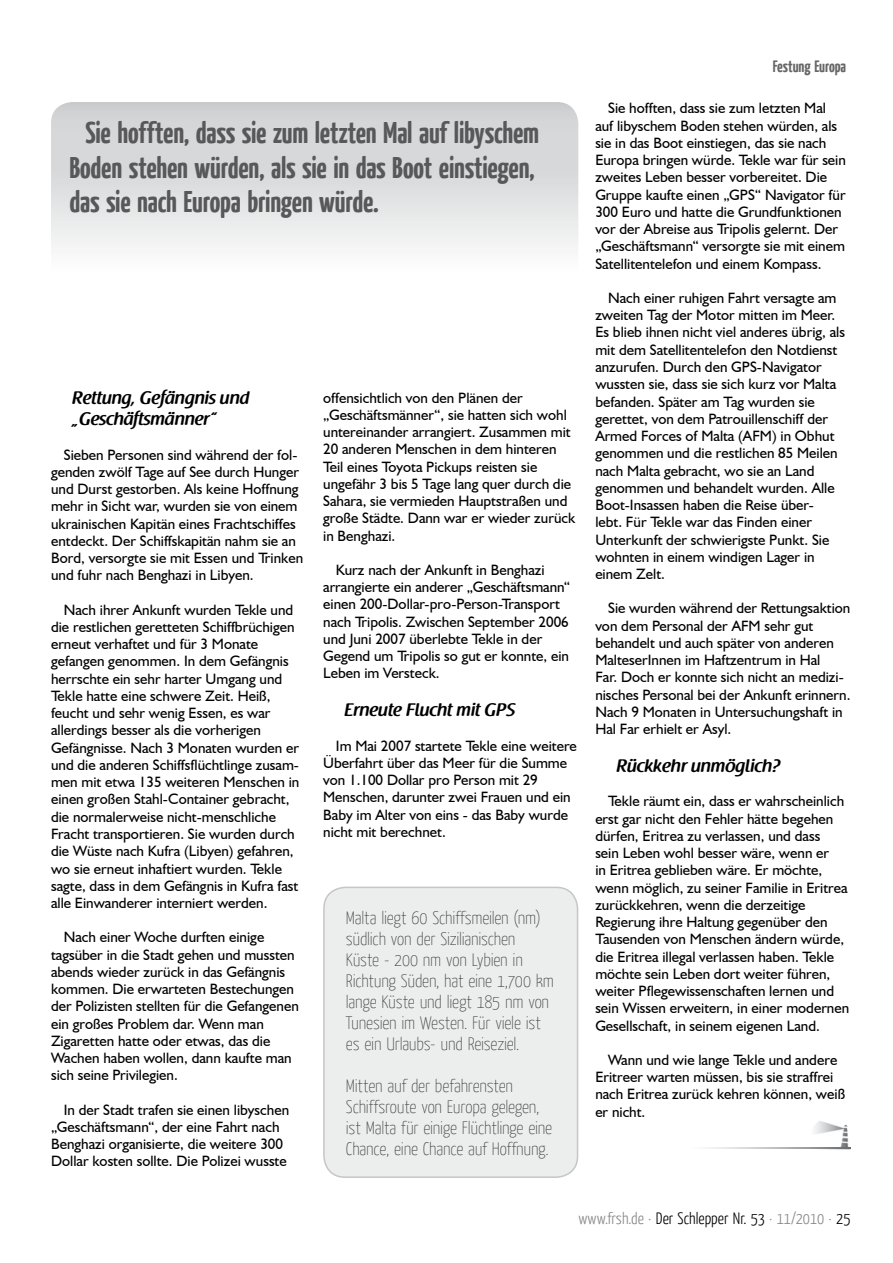
<style>
.page{position:relative;width:893px;height:1263px;background:#fff}
.page>*{position:absolute;margin:0;border:0;box-sizing:border-box;transform-origin:0 0}
.t1{font:700 30px/34.5px "Yanone Kaffeesatz";letter-spacing:-.005em;color:#58585a}
.t2{font:100 18px/21px "Yanone Kaffeesatz";letter-spacing:-.01em;color:#3e3e40}
.t3{font:600 18px/21px "Raspoutine";color:#000}
.t4{font:300 16.5px "Yanone Kaffeesatz";color:#87888a}
.t5{font:700 16.5px "Yanone Kaffeesatz";color:#000}
.t6{font:15px/17.2px "Humanist 521 BT";color:#000}
.s1{color:#000}
</style>
<div class="page">
<img style="left:811px;top:1121px;width:39px;height:29px">
<img style="left:709px;top:1147px;width:141px;height:1px">
<div style="left:324px;top:887px;width:254px;height:290px;background:#eceded;border-radius:21px"></div>
<div style="left:323px;top:887px;width:255px;height:291px;border:2px solid #c5c6c8;border-radius:21px"></div>
<svg style="left:51px;top:102px;width:527px;height:144px;background:#dddedf"></svg>
<h1 class="t1" style="left:70px;top:114px;width:471px;text-indent:16px">Sie hofften, dass sie zum letzten Mal auf libyschem<br>Boden stehen würden, als sie in das Boot einstiegen, das sie nach Europa bringen würde.</h1>
<p class="t3" style="left:72px;top:388px;width:179px">Rettung, Gefängnis und „Geschäftsmänner“</p>
<p class="t6" style="left:51px;top:446px;width:254px;text-indent:13px">Sieben Personen sind während der fol&shy;genden zwölf Tage auf See durch Hunger und Durst gestorben. Als keine Hoffnung mehr in Sicht war, wurden sie von einem ukrainischen Kapitän eines Frachtschiffes entdeckt. Der Schiffskapitän nahm sie an Bord, versorgte sie mit Essen und Trinken und fuhr nach Benghazi in Libyen.</p>
<p class="t6" style="left:51px;top:601px;width:250px;text-indent:13px">Nach ihrer Ankunft wurden Tekle und die restlichen geretteten Schiffbrüchigen erneut verhaftet und für 3 Monate gefangen genommen. In dem Gefängnis herrschte ein sehr harter Umgang und Tekle hatte eine schwere Zeit. Heiß, feucht und sehr wenig Essen, es war allerdings besser als die vorherigen Gefängnisse. Nach 3 Monaten wurden er und die anderen Schiffsflüchtlinge zusam&shy;men mit etwa 135 weiteren Menschen in einen großen Stahl-Container gebracht, die normalerweise nicht-menschliche Fracht transportieren. Sie wurden durch die Wüste nach Kufra (Libyen) gefahren, wo sie erneut inhaftiert wurden. Tekle sagte, dass in dem Gefängnis in Kufra fast alle Einwanderer interniert werden.</p>
<p class="t6" style="left:51px;top:928px;width:249px;text-indent:13px">Nach einer Woche durften einige tagsüber in die Stadt gehen und mussten abends wieder zurück in das Gefängnis kommen. Die erwarteten Bestechungen der Polizisten stellten für die Gefangenen ein großes Problem dar. Wenn man Zigaretten hatte oder etwas, das die Wachen haben wollen, dann kaufte man sich seine Privilegien.</p>
<p class="t6" style="left:51px;top:1100px;width:240px;text-indent:13px">In der Stadt trafen sie einen libyschen „Geschäftsmann“, der eine Fahrt nach Benghazi organisierte, die weitere 300<br>Dollar kosten sollte. Die Polizei wusste</p>
<p class="t6" style="left:323px;top:389px;width:254px">offensichtlich von den Plänen der „Geschäftsmänner“, sie hatten sich wohl untereinander arrangiert. Zusammen mit 20 anderen Menschen in dem hinteren Teil eines Toyota Pickups reisten sie ungefähr 3 bis 5 Tage lang quer durch die Sahara, sie vermieden Hauptstraßen und große Städte. Dann war er wieder zurück in Benghazi.</p>
<p class="t6" style="left:323px;top:561px;width:249px;text-indent:13px">Kurz nach der Ankunft in Benghazi arrangierte ein anderer „Geschäftsmann“ einen 200-Dollar-pro-Person-Transport nach Tripolis. Zwischen September 2006 und Juni 2007 überlebte Tekle in der Gegend um Tripolis so gut er konnte, ein Leben im Versteck.</p>
<p class="t3" style="left:344px;top:700px;width:172px">Erneute Flucht mit GPS</p>
<p class="t6" style="left:323px;top:737px;width:255px;text-indent:13px">Im Mai 2007 startete Tekle eine weitere Überfahrt über das Meer für die Summe von 1.100 Dollar pro Person mit 29<br>Menschen, darunter zwei Frauen und ein Baby im Alter von eins - das Baby wurde nicht mit berechnet.</p>
<p class="t2" style="left:346px;top:907px;width:209px">Malta liegt 60 Schiffsmeilen (nm) südlich von der Sizilianischen<br>Küste - 200 nm von Lybien in<br>Richtung Süden, hat eine 1,700 km lange Küste und liegt 185 nm von<br>Tunesien im Westen. Für viele ist es ein Urlaubs- und Reiseziel.</p>
<p class="t2" style="left:346px;top:1075px;width:208px">Mitten auf der befahrensten Schiffsroute von Europa gelegen, ist Malta für einige Flüchtlinge eine Chance, eine Chance auf Hoffnung.</p>
<p class="t5" style="left:773px;top:55px;width:75px">Festung Europa</p>
<p class="t6" style="left:595px;top:99px;width:252px;text-indent:13px">Sie hofften, dass sie zum letzten Mal auf libyschem Boden stehen würden, als sie in das Boot einstiegen, das sie nach Europa bringen würde. Tekle war für sein zweites Leben besser vorbereitet. Die Gruppe kaufte einen „GPS“ Navigator für 300 Euro und hatte die Grundfunktionen vor der Abreise aus Tripolis gelernt. Der „Geschäftsmann“ versorgte sie mit einem Satellitentelefon und einem Kompass.</p>
<p class="t6" style="left:595px;top:289px;width:251px;text-indent:13px">Nach einer ruhigen Fahrt versagte am zweiten Tag der Motor mitten im Meer.<br>Es blieb ihnen nicht viel anderes übrig, als mit dem Satellitentelefon den Notdienst anzurufen. Durch den GPS-Navigator wussten sie, dass sie sich kurz vor Malta befanden. Später am Tag wurden sie gerettet, von dem Patrouillenschiff der Armed Forces of Malta (AFM) in Obhut genommen und die restlichen 85 Meilen nach Malta gebracht, wo sie an Land genommen und behandelt wurden. Alle Boot-Insassen haben die Reise über-<br>lebt. Für Tekle war das Finden einer Unterkunft der schwierigste Punkt. Sie wohnten in einem windigen Lager in einem Zelt.</p>
<p class="t6" style="left:595px;top:599px;width:257px;text-indent:13px">Sie wurden während der Rettungsaktion von dem Personal der AFM sehr gut behandelt und auch später von anderen MalteserInnen im Haftzentrum in Hal<br>Far. Doch er konnte sich nicht an medizi&shy;nisches Personal bei der Ankunft erinnern.<br>Nach 9 Monaten in Untersuchungshaft in Hal Far erhielt er Asyl.</p>
<p class="t3" style="left:617px;top:756px;width:165px">Rückkehr unmöglich?</p>
<p class="t6" style="left:595px;top:792px;width:255px;text-indent:13px">Tekle räumt ein, dass er wahrscheinlich erst gar nicht den Fehler hätte begehen dürfen, Eritrea zu verlassen, und dass<br>sein Leben wohl besser wäre, wenn er<br>in Eritrea geblieben wäre. Er möchte, wenn möglich, zu seiner Familie in Eritrea zurückkehren, wenn die derzeitige Regierung ihre Haltung gegenüber den Tausenden von Menschen ändern würde, die Eritrea illegal verlassen haben. Tekle möchte sein Leben dort weiter führen, weiter Pflegewissenschaften lernen und sein Wissen erweitern, in einer modernen Gesellschaft, in seinem eigenen Land.</p>
<p class="t6" style="left:595px;top:1051px;width:251px;text-indent:13px">Wann und wie lange Tekle und andere<br>Eritreer warten müssen, bis sie straffrei nach Eritrea zurück kehren können, weiß er nicht.</p>
<p class="t4" style="left:578px;top:1208px;width:274px">www.frsh.de · <span class="s1">Der Schlepper Nr. 53</span> · 11/2010 · <span class="s1">25</span></p>
</div>
